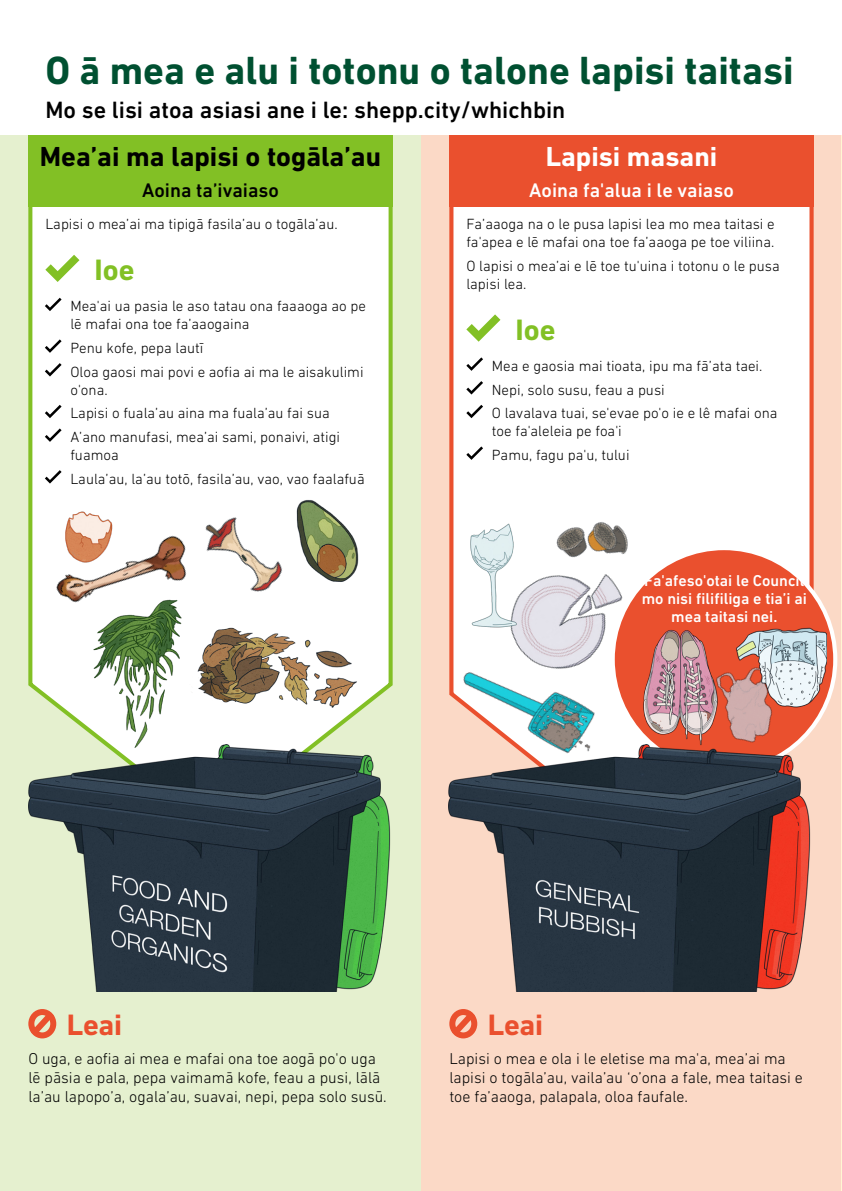
<style>
.page{position:relative;width:842px;height:1191px;background:#fff}
.page>*{position:absolute;margin:0;border:0;box-sizing:border-box;transform-origin:0 0}
.Headline_2{font:700 40px "DIN Next LT Pro";color:#005031}
.Headline_1{font:700 30px "DIN Next LT Pro";letter-spacing:-.01em;color:#ea502e}
.Headline_1-2{font:700 30px "DIN Next LT Pro";color:#82c025}
.Body_Med{font:700 28px "DIN Next LT Pro";color:#000}
.Body_Med-2{font:700 28px "DIN Next LT Pro";color:#fff}
.Headline_2-2{font:500 24px "DIN Next LT Pro";color:#000}
.Body_Med-3{font:500 20px "DIN Next LT Pro";color:#fff}
.Body_Med-4{font:500 20px "DIN Next LT Pro";color:#000}
.Body{font:300 16px/19.2px "DIN Next LT Pro";color:#000}
.Body-2{font:500 16px/18px "DIN Next LT Pro";color:#fff;text-align:center}
.Body-3{font:300 15px/18px "DIN Next LT Pro";color:#000}
</style>
<div class="page">
<div style="left:0;top:135px;width:421px;height:1056px;background:#e5f0cf"></div>
<div style="left:421px;top:135px;width:421px;height:1056px;background:#fbd9c6"></div>
<svg style="left:28px;top:206px;width:365px;height:538px;background:#f9fcf5"></svg>
<div style="left:449px;top:206px;width:367px;height:538px;background:#fff"></div>
<div style="left:613px;top:548px;width:222px;height:222px;background:#ea502e;border-radius:50%"></div>
<svg style="left:28px;top:1009px;width:29px;height:30px"></svg>
<svg style="left:449px;top:1009px;width:29px;height:30px"></svg>
<div style="left:28px;top:135px;width:365px;height:71px;background:#82c025"></div>
<div style="left:449px;top:135px;width:365px;height:71px;background:#ea502e"></div>
<svg style="left:45px;top:255px;width:34px;height:27px"></svg>
<svg style="left:466px;top:314px;width:34px;height:28px"></svg>
<svg style="left:45px;top:298px;width:17px;height:13px"></svg>
<svg style="left:45px;top:339px;width:17px;height:14px"></svg>
<svg style="left:45px;top:363px;width:17px;height:13px"></svg>
<svg style="left:45px;top:405px;width:17px;height:13px"></svg>
<svg style="left:45px;top:428px;width:17px;height:14px"></svg>
<svg style="left:45px;top:470px;width:17px;height:13px"></svg>
<svg style="left:466px;top:357px;width:17px;height:14px"></svg>
<svg style="left:466px;top:381px;width:17px;height:13px"></svg>
<svg style="left:466px;top:405px;width:17px;height:13px"></svg>
<svg style="left:466px;top:446px;width:17px;height:14px"></svg>
<img style="left:45px;top:527px;width:152px;height:95px">
<img style="left:53px;top:498px;width:72px;height:76px">
<img style="left:284px;top:487px;width:89px;height:106px">
<img style="left:188px;top:493px;width:121px;height:118px">
<img style="left:185px;top:617px;width:175px;height:95px">
<img style="left:89px;top:595px;width:96px;height:149px">
<div style="left:527px;top:478px;width:134px;height:99px;background:#fff"></div>
<img style="left:477px;top:529px;width:176px;height:169px">
<img style="left:451px;top:522px;width:86px;height:113px">
<img style="left:455px;top:665px;width:155px;height:79px">
<img style="left:733px;top:716px;width:68px;height:28px">
<img style="left:733px;top:611px;width:94px;height:105px">
<img style="left:634px;top:624px;width:99px;height:120px">
<img style="left:28px;top:744px;width:363px;height:247px">
<img style="left:448px;top:744px;width:363px;height:247px">
<p class="Headline_2" style="left:45px;top:47px;width:750px">O ā mea e alu i totonu o talone lapisi taitasi</p>
<p class="Headline_2-2" style="left:45px;top:96px;width:522px">Mo se lisi atoa asiasi ane i le: shepp.city/whichbin</p>
<p class="Body_Med" style="left:40px;top:140px;width:343px">Mea’ai ma lapisi o togāla’au</p>
<p class="Body_Med-4" style="left:142px;top:178px;width:138px">Aoina ta’ivaiaso</p>
<p class="Body_Med-2" style="left:546px;top:140px;width:173px">Lapisi masani</p>
<p class="Body_Med-3" style="left:529px;top:178px;width:206px">Aoina fa'alua i le vaiaso</p>
<p class="Body-3" style="left:45px;top:215px;width:294px">Lapisi o mea’ai ma tipigā fasila’au o togāla’au.</p>
<p class="Body-3" style="left:466px;top:215px;width:310px">Fa’aaoga na o le pusa lapisi lea mo mea taitasi e fa'apea e lē mafai ona toe fa’aaoga pe toe viliina.</p>
<p class="Body-3" style="left:466px;top:256px;width:315px">O lapisi o mea’ai e lē toe tu'uina i totonu o le pusa lapisi lea.</p>
<p class="Headline_1-2" style="left:94px;top:252px;width:42px">Ioe</p>
<p class="Body-3" style="left:70px;top:297px;width:297px">Mea'ai ua pasia le aso tatau ona faaaoga ao pe lē mafai ona toe fa’aaogaina</p>
<p class="Body-3" style="left:70px;top:338px;width:135px">Penu kofe, pepa lautī</p>
<p class="Body-3" style="left:70px;top:362px;width:295px">Oloa gaosi mai povi e aofia ai ma le aisakulimi o'ona.</p>
<p class="Body-3" style="left:70px;top:404px;width:261px">Lapisi o fuala’au aina ma fuala’au fai sua</p>
<p class="Body-3" style="left:70px;top:427px;width:271px">A’ano manufasi, mea’ai sami, ponaivi, atigi fuamoa</p>
<p class="Body-3" style="left:70px;top:469px;width:296px">Laula’au, la’au totō, fasila’au, vao, vao faalafuā</p>
<p class="Headline_1-2" style="left:515px;top:312px;width:42px">Ioe</p>
<p class="Body-3" style="left:492px;top:356px;width:272px">Mea e gaosia mai tioata, ipu ma fā’ata taei.</p>
<p class="Body-3" style="left:492px;top:380px;width:174px">Nepi, solo susu, feau a pusi</p>
<p class="Body-3" style="left:492px;top:404px;width:287px">O lavalava tuai, se'evae po'o ie e lê mafai ona toe fa'aleleia pe foa'i</p>
<p class="Body-3" style="left:492px;top:445px;width:139px">Pamu, fagu pa'u, tului</p>
<p class="Body-2" style="left:642px;top:571px;width:167px">Fa'afeso'otai le Council mo nisi filifiliga e tia’i ai mea taitasi nei.</p>
<p class="Headline_1" style="left:67px;top:1007px;width:57px">Leai</p>
<p class="Headline_1" style="left:488px;top:1007px;width:57px">Leai</p>
<p class="Body" style="left:28px;top:1048px;width:360px">O uga, e aofia ai mea e mafai ona toe aogā po'o uga lē pāsia e pala, pepa vaimamā kofe, feau a pusi, lālā la’au lapopo’a, ogala’au, suavai, nepi, pepa solo susū.</p>
<p class="Body" style="left:449px;top:1048px;width:355px">Lapisi o mea e ola i le eletise ma ma'a, mea’ai ma lapisi o togāla’au, vaila’au ‘o’ona a fale, mea taitasi e toe fa’aaoga, palapala, oloa faufale.</p>
</div>
